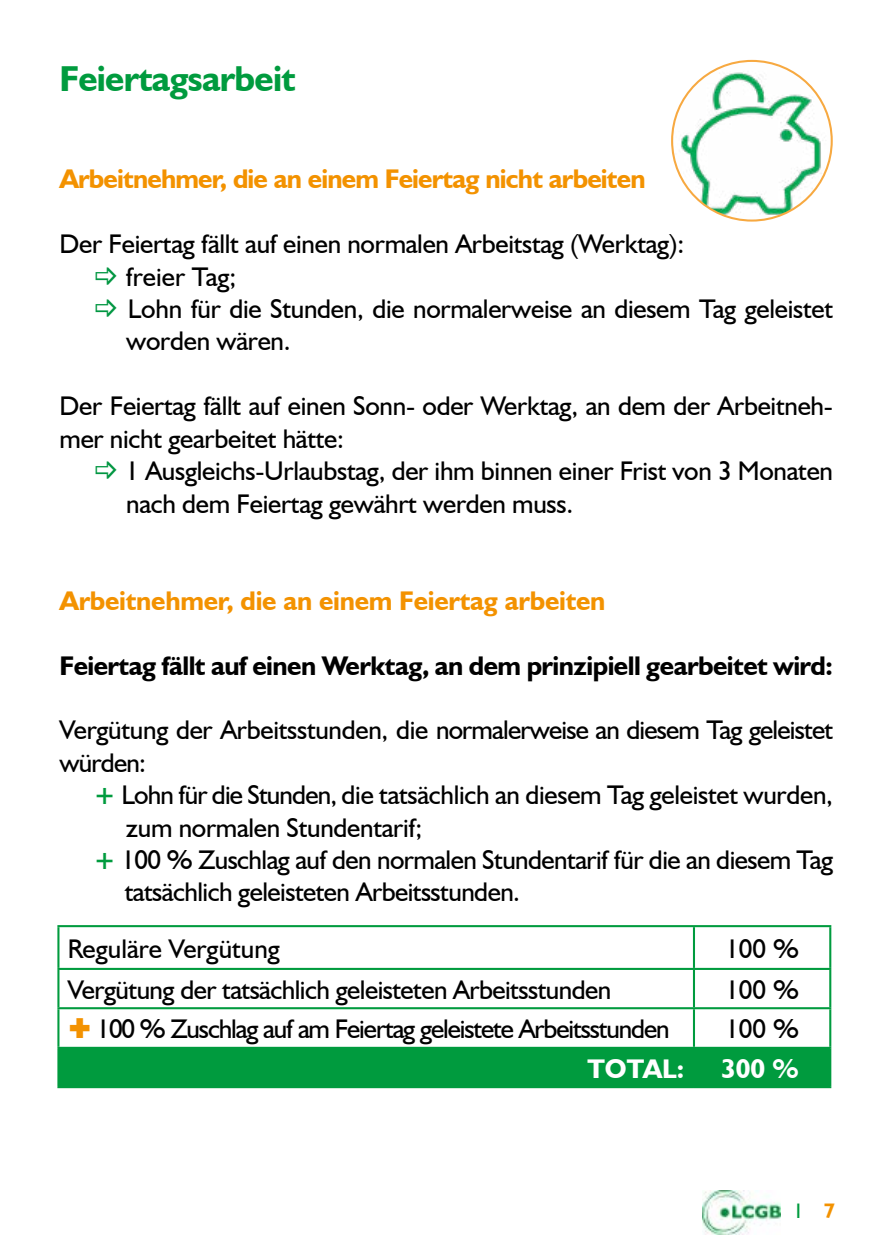
<style>
.page{position:relative;width:893px;height:1259px;background:#fff}
.page>*{position:absolute;margin:0;border:0;box-sizing:border-box;transform-origin:0 0}
.t1{font:700 36px "Humanist 521 BT";letter-spacing:-.02em;color:#009b3e}
.t2{font:27px/32.4px "Humanist 521 BT";letter-spacing:-.01em;color:#000}
.t3{font:27px/32.4px "Humanist 521 BT";letter-spacing:-.03em;color:#000}
.t4{font:700 27px "Humanist 521 BT";letter-spacing:-.02em;color:#000}
.t5{font:27px "Humanist 521 BT";letter-spacing:-.04em;color:#000}
.t6{font:700 27px "Humanist 521 BT";letter-spacing:-.03em;color:#f39200}
.t7{font:700 27px "Humanist 521 BT";letter-spacing:-.01em;color:#f39200}
.t8{font:700 27px "Humanist 521 BT";color:#fff}
.t9{font:21px "Humanist 521 BT";color:#009b3e}
.s1{font-weight:700;color:#009b3e}
.s2{color:#009b3e}
.s3{font-weight:700;color:#f39200}
</style>
<div class="page">
<img style="left:702px;top:1190px;width:78px;height:44px">
<img style="left:672px;top:61px;width:160px;height:159px;border-radius:80px">
<div style="left:58px;top:1047px;width:772px;height:40px;background:#009b3e"></div>
<hr style="left:57px;top:925px;width:637px;height:2px;background:#009b3e">
<hr style="left:57px;top:927px;width:2px;height:41px;background:#009b3e">
<hr style="left:694px;top:925px;width:137px;height:2px;background:#009b3e">
<hr style="left:693px;top:927px;width:2px;height:41px;background:#009b3e">
<hr style="left:829px;top:927px;width:2px;height:41px;background:#009b3e">
<hr style="left:57px;top:968px;width:637px;height:2px;background:#009b3e">
<hr style="left:57px;top:970px;width:2px;height:37px;background:#009b3e">
<hr style="left:694px;top:968px;width:137px;height:2px;background:#009b3e">
<hr style="left:693px;top:970px;width:2px;height:37px;background:#009b3e">
<hr style="left:829px;top:970px;width:2px;height:37px;background:#009b3e">
<hr style="left:57px;top:1007px;width:637px;height:2px;background:#009b3e">
<hr style="left:57px;top:1009px;width:2px;height:37px;background:#009b3e">
<hr style="left:694px;top:1007px;width:137px;height:2px;background:#009b3e">
<hr style="left:693px;top:1009px;width:2px;height:37px;background:#009b3e">
<hr style="left:829px;top:1009px;width:2px;height:37px;background:#009b3e">
<hr style="left:57px;top:1046px;width:637px;height:3px;background:#009b3e">
<hr style="left:57px;top:1049px;width:2px;height:37px;background:#009b3e">
<hr style="left:694px;top:1046px;width:137px;height:3px;background:#009b3e">
<hr style="left:829px;top:1049px;width:2px;height:37px;background:#009b3e">
<hr style="left:57px;top:1086px;width:637px;height:2px;background:#009b3e">
<hr style="left:694px;top:1086px;width:137px;height:2px;background:#009b3e">
<h1 class="t1" style="left:60px;top:56px;width:238px">Feiertagsarbeit</h1>
<p class="t6" style="left:60px;top:162px;width:588px">Arbeitnehmer, die an einem Feiertag nicht arbeiten</p>
<p class="t2" style="left:126px;top:227px;width:709px;text-indent:-66px">Der Feiertag fällt auf einen normalen Arbeitstag (Werktag):<br>freier Tag;<br>Lohn für die Stunden, die normalerweise an diesem Tag geleistet worden wären.</p>
<p class="t2" style="left:60px;top:389px;width:775px">Der Feiertag fällt auf einen Sonn- oder Werktag, an dem der Arbeitneh&shy;mer nicht gearbeitet hätte:</p>
<p class="t2" style="left:126px;top:454px;width:709px">1 Ausgleichs-Urlaubstag, der ihm binnen einer Frist von 3 Monaten nach dem Feiertag gewährt werden muss.</p>
<p class="t7" style="left:60px;top:584px;width:547px">Arbeitnehmer, die an einem Feiertag arbeiten</p>
<p class="t4" style="left:60px;top:648px;width:775px">Feiertag fällt auf einen Werktag, an dem prinzipiell gearbeitet wird:</p>
<p class="t3" style="left:60px;top:713px;width:775px">Vergütung der Arbeitsstunden, die normalerweise an diesem Tag geleistet würden:</p>
<p class="t2" style="left:94px;top:778px;width:741px"><span class="s1">+</span> Lohn für die Stunden, die tatsächlich an diesem Tag geleistet wurden,</p>
<p class="t2" style="left:126px;top:810px;width:298px">zum normalen Stundentarif;</p>
<p class="t2" style="left:93px;top:843px;width:741px"><span class="s1">+</span> 100 % Zuschlag auf den normalen Stundentarif für die an diesem Tag</p>
<p class="t2" style="left:125px;top:875px;width:397px">tatsächlich geleisteten Arbeitsstunden.</p>
<p class="t2" style="left:68px;top:932px;width:214px">Reguläre Vergütung</p>
<p class="t2" style="left:725px;top:932px;width:75px">100 %</p>
<p class="t2" style="left:68px;top:973px;width:545px">Vergütung der tatsächlich geleisteten Arbeitsstunden</p>
<p class="t2" style="left:725px;top:973px;width:75px">100 %</p>
<p class="t5" style="left:97px;top:1012px;width:575px">100 % Zuschlag auf am Feiertag geleistete Arbeitsstunden</p>
<p class="t2" style="left:725px;top:1012px;width:75px">100 %</p>
<p class="t8" style="left:587px;top:1051px;width:98px">TOTAL:</p>
<p class="t8" style="left:721px;top:1051px;width:101px">300 % <span class="s2">..</span></p>
<p class="t9" style="left:796px;top:1198px;width:41px">I <span class="s3">7</span></p>
</div>
